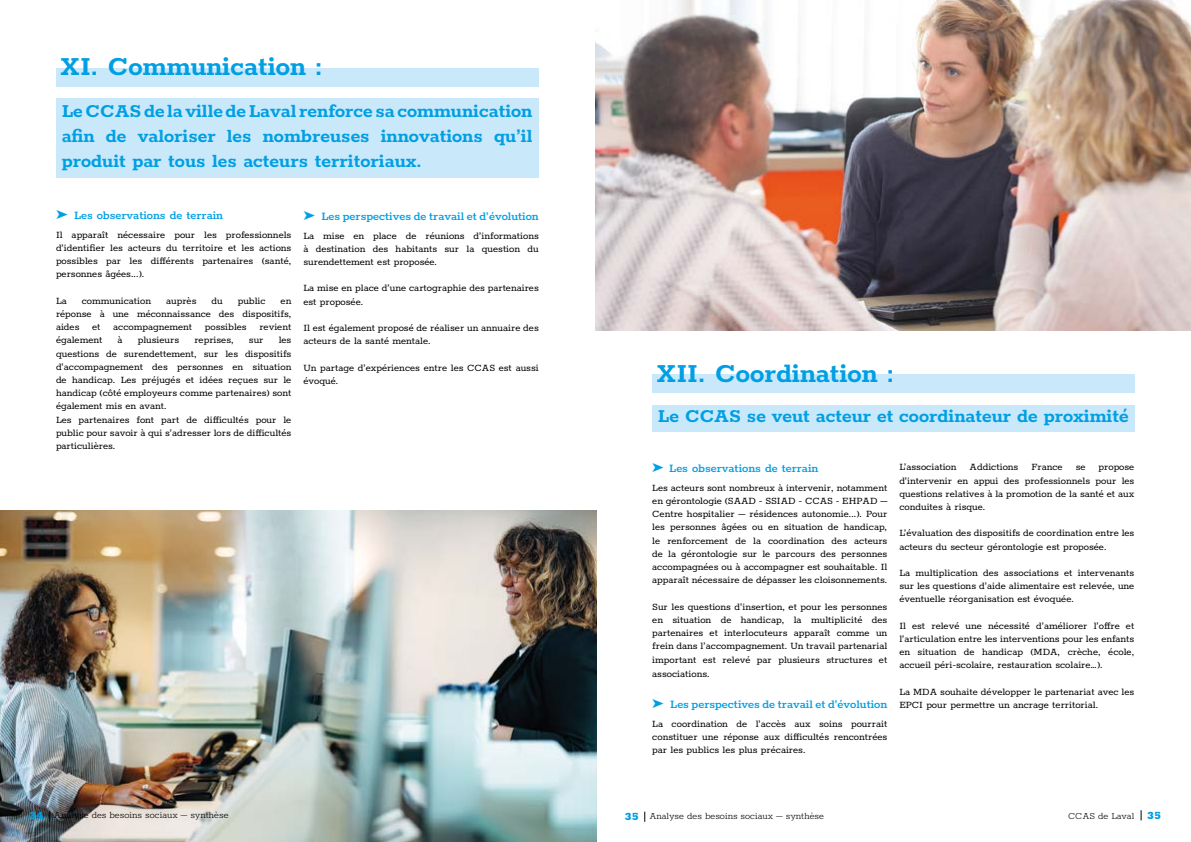
<style>
.page{position:relative;width:1191px;height:842px;background:#fff}
.page>*{position:absolute;margin:0;border:0;box-sizing:border-box;transform-origin:0 0}
.t1{font:700 30px "Rokkitt";color:#009fe3}
.t2{font:700 21px/25.2px "Rokkitt";color:#009fe3;text-align:justify}
.t3{font:600 13px "Rokkitt";color:#009fe3}
.t4{font:11px/13.2px "Rokkitt";color:#000;text-align:justify}
.t5{font:300 10.5px "Rokkitt";color:#000}
.s1{font-weight:900;font-size:12px;color:#009fe3}
</style>
<div class="page">
<div style="left:56px;top:68px;width:482px;height:19px;background:#c9e9fb"></div>
<div style="left:56px;top:98px;width:482px;height:80px;background:#c9e9fb"></div>
<img style="left:0;top:510px;width:596px;height:332px">
<div style="left:652px;top:375px;width:482px;height:18px;background:#c9e9fb"></div>
<div style="left:652px;top:405px;width:482px;height:26px;background:#c9e9fb"></div>
<img style="left:595px;top:0;width:596px;height:331px">
<h1 class="t1" style="left:60px;top:46px;width:264px">XI. Communication :</h1>
<h2 class="t2" style="left:62px;top:97px;width:472px">Le CCAS de la ville de Laval renforce sa communication afin de valoriser les nombreuses innovations qu’il produit par tous les acteurs territoriaux.</h2>
<p class="t3" style="left:56px;top:207px;width:169px">➤ Les observations de terrain</p>
<p class="t4" style="left:56px;top:227px;width:237px">Il apparaît nécessaire pour les professionnels d’identifier les acteurs du territoire et les actions possibles par les différents partenaires (santé, personnes âgées...).</p>
<p class="t4" style="left:56px;top:293px;width:12px">La</p>
<p class="t4" style="left:82px;top:293px;width:71px">communication</p>
<p class="t4" style="left:166px;top:293px;width:32px">auprès</p>
<p class="t4" style="left:211px;top:293px;width:13px">du</p>
<p class="t4" style="left:238px;top:293px;width:29px">public</p>
<p class="t4" style="left:56px;top:293px;width:237px;text-indent:225px">en réponse à une méconnaissance des dispositifs, aides et accompagnement possibles revient également</p>
<p class="t4" style="left:118px;top:333px;width:7px">à</p>
<p class="t4" style="left:138px;top:333px;width:43px">plusieurs</p>
<p class="t4" style="left:194px;top:333px;width:41px">reprises,</p>
<p class="t4" style="left:249px;top:333px;width:16px">sur</p>
<p class="t4" style="left:56px;top:333px;width:237px;text-align:left;text-indent:223px">les questions de surendettement, sur les dispositifs d’accompagnement des personnes en situation de handicap. Les préjugés et idées reçues sur le handicap (côté employeurs comme partenaires) sont également mis en avant.<br>Les partenaires font part de difficultés pour le public pour savoir à qui s’adresser lors de difficultés particulières.</p>
<p class="t3" style="left:303px;top:207px;width:237px">➤ Les perspectives de travail et d’évolution</p>
<p class="t4" style="left:303px;top:228px;width:237px">La mise en place de réunions d’informations à destination des habitants sur la question du surendettement est proposée.</p>
<p class="t4" style="left:303px;top:281px;width:237px">La mise en place d’une cartographie des partenaires est proposée.</p>
<p class="t4" style="left:303px;top:321px;width:237px">Il est également proposé de réaliser un annuaire des acteurs de la santé mentale.</p>
<p class="t4" style="left:303px;top:360px;width:237px">Un partage d’expériences entre les CCAS est aussi évoqué.</p>
<h1 class="t1" style="left:656px;top:353px;width:240px">XII. Coordination :</h1>
<h2 class="t2" style="left:658px;top:402px;width:472px">Le CCAS se veut acteur et coordinateur de proximité</h2>
<p class="t3" style="left:652px;top:460px;width:168px">➤ Les observations de terrain</p>
<p class="t4" style="left:652px;top:480px;width:236px">Les acteurs sont nombreux à intervenir, notamment en gérontologie (SAAD - SSIAD - CCAS - EHPAD – Centre hospitalier – résidences autonomie...). Pour les personnes âgées ou en situation de handicap, le renforcement de la coordination des acteurs de la gérontologie sur le parcours des personnes accompagnées ou à accompagner est souhaitable. Il apparaît nécessaire de dépasser les cloisonnements.</p>
<p class="t4" style="left:652px;top:599px;width:236px">Sur les questions d’insertion, et pour les personnes en situation de handicap, la multiplicité des partenaires et interlocuteurs apparaît comme un frein dans l’accompagnement. Un travail partenarial important est relevé par plusieurs structures et</p>
<p class="t4" style="left:652px;top:666px;width:59px">associations.</p>
<p class="t3" style="left:652px;top:696px;width:236px">➤ Les perspectives de travail et d’évolution</p>
<p class="t4" style="left:652px;top:716px;width:236px">La coordination de l’accès aux soins pourrait constituer une réponse aux difficultés rencontrées par les publics les plus précaires.</p>
<p class="t4" style="left:899px;top:460px;width:236px">L’association Addictions France se propose d’intervenir en appui des professionnels pour les questions relatives à la promotion de la santé et aux conduites à risque.</p>
<p class="t4" style="left:899px;top:526px;width:236px">L’évaluation des dispositifs de coordination entre les acteurs du secteur gérontologie est proposée.</p>
<p class="t4" style="left:899px;top:565px;width:236px">La multiplication des associations et intervenants sur les questions d’aide alimentaire est relevée, une éventuelle réorganisation est évoquée.</p>
<p class="t4" style="left:899px;top:618px;width:236px">Il est relevé une nécessité d’améliorer l’offre et l’articulation entre les interventions pour les enfants en situation de handicap (MDA, crèche, école, accueil péri-scolaire, restauration scolaire…).</p>
<p class="t4" style="left:899px;top:684px;width:236px">La MDA souhaite développer le partenariat avec les<br>EPCI pour permettre un ancrage territorial.</p>
<p class="t5" style="left:29px;top:808px;width:201px"><span class="s1">34</span> Analyse des besoins sociaux – synthèse</p>
<p class="t5" style="left:625px;top:808px;width:201px"><span class="s1">35</span> Analyse des besoins sociaux – synthèse</p>
<p class="t5" style="left:1068px;top:809px;width:95px">CCAS de Laval <span class="s1">35</span></p>
</div>
